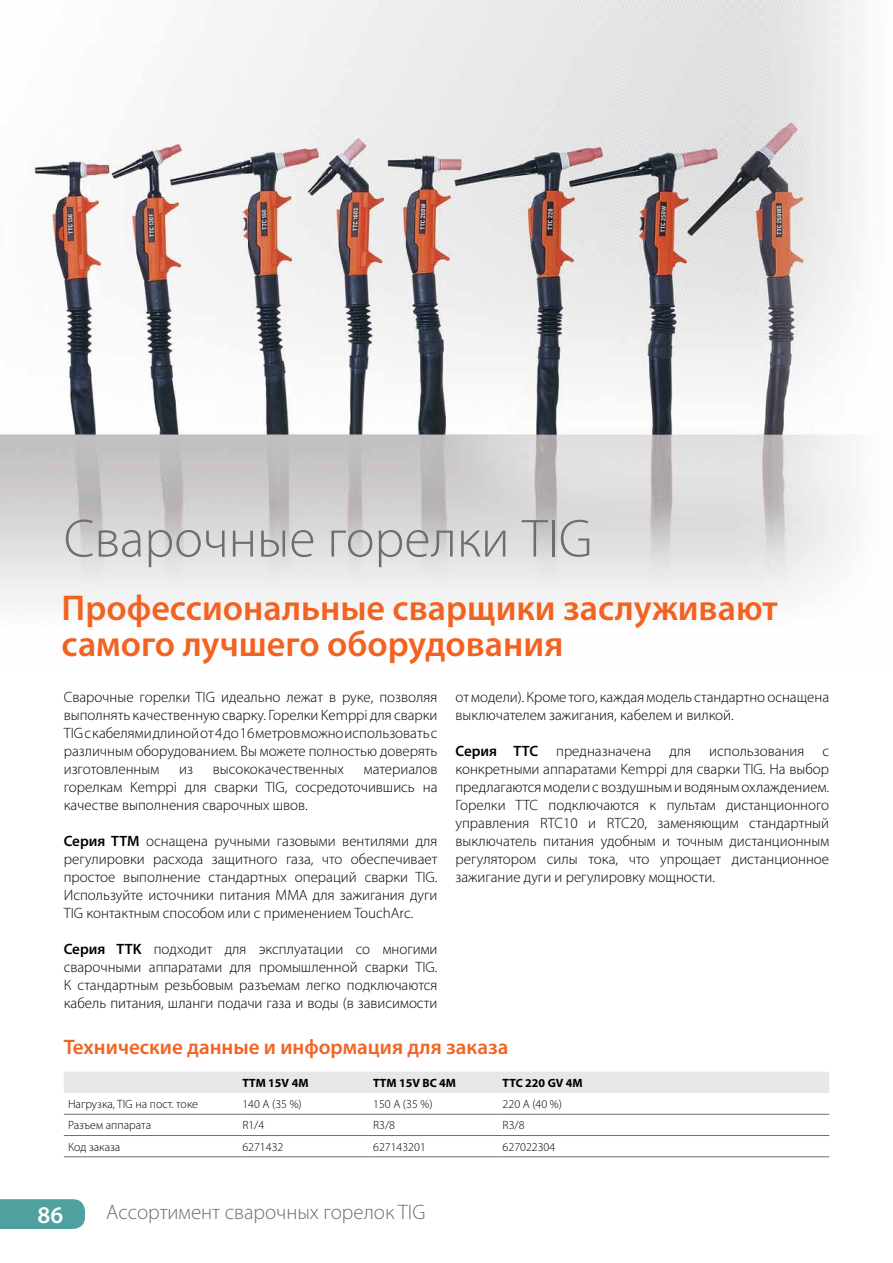
<style>
.page{position:relative;width:893px;height:1263px;background:#fff}
.page>*{position:absolute;margin:0;border:0;box-sizing:border-box;transform-origin:0 0}
.t1{font:300 54px "Myriad Pro";color:#6d6e71}
.t2{font:600 36px/36px "Myriad Pro";color:#f26322}
.t3{font:600 24px "Myriad Pro";color:#fff}
.t4{font:600 21px "Myriad Pro";color:#f26322}
.t5{font:300 21px "Myriad Pro";color:#6d6e71}
.t6{font:300 15px/18px "Myriad Pro";color:#000;text-align:justify}
.t7{font:300 12px "Myriad Pro";color:#000}
.t8{font:700 12px "Myriad Pro";color:#000}
.s1{font-weight:600}
</style>
<div class="page">
<img style="left:0;top:0;width:857px;height:604px">
<div style="left:64px;top:1072px;width:765px;height:21px;background:#e6e7e8"></div>
<hr style="left:64px;top:1114px;width:178px;height:1px;background:#6d6e71">
<hr style="left:242px;top:1114px;width:131px;height:1px;background:#6d6e71">
<hr style="left:373px;top:1114px;width:130px;height:1px;background:#6d6e71">
<hr style="left:503px;top:1114px;width:326px;height:1px;background:#6d6e71">
<hr style="left:64px;top:1135px;width:178px;height:1px;background:#6d6e71">
<hr style="left:242px;top:1135px;width:131px;height:1px;background:#6d6e71">
<hr style="left:373px;top:1135px;width:130px;height:1px;background:#6d6e71">
<hr style="left:503px;top:1135px;width:326px;height:1px;background:#6d6e71">
<hr style="left:64px;top:1156px;width:178px;height:1px;background:#6d6e71">
<hr style="left:242px;top:1156px;width:131px;height:1px;background:#6d6e71">
<hr style="left:373px;top:1156px;width:130px;height:1px;background:#6d6e71">
<hr style="left:503px;top:1156px;width:326px;height:1px;background:#6d6e71">
<div style="left:0;top:1199px;width:85px;height:30px;background:#4ea19f"></div>
<h1 class="t1" style="left:64px;top:506px;width:530px">Сварочные горелки TIG</h1>
<h2 class="t2" style="left:62px;top:589px;width:718px">Профессиональные сварщики заслуживают самого лучшего оборудования</h2>
<p class="t6" style="left:64px;top:688px;width:375px">Сварочные горелки TIG идеально лежат в руке, позволяя выполнять качественную сварку. Горелки Kemppi для сварки TIG с кабелями длиной от 4 до 16 метров можно использовать с различным оборудованием. Вы можете полностью доверять изготовленным</p>
<p class="t6" style="left:64px;top:760px;width:375px;text-indent:300px">материалов горелкам Kemppi для сварки TIG, сосредоточившись на качестве выполнения сварочных швов.</p>
<p class="t6" style="left:64px;top:832px;width:375px"><span class="s1">Серия TTM</span> оснащена ручными газовыми вентилями для регулировки расхода защитного газа, что обеспечивает простое выполнение стандартных операций сварки TIG.<br>Используйте источники питания MMA для зажигания дуги TIG контактным способом или с применением ТоuсhАrс.</p>
<p class="t6" style="left:64px;top:940px;width:375px"><span class="s1">Серия TTK</span> подходит для эксплуатации со многими сварочными аппаратами для промышленной сварки TIG.<br>К стандартным резьбовым разъемам легко подключаются кабель питания, шланги подачи газа и воды (в зависимости</p>
<p class="t6" style="left:179px;top:760px;width:15px">из</p>
<p class="t6" style="left:213px;top:760px;width:133px">высококачественных</p>
<p class="t6" style="left:455px;top:688px;width:375px">от модели). Кроме того, каждая модель стандартно оснащена выключателем зажигания, кабелем и вилкой.</p>
<p class="t6" style="left:455px;top:742px;width:375px"><span class="s1">Серия TTC</span> предназначена для использования с конкретными аппаратами Kemppi для сварки TIG. На выбор предлагаются модели с воздушным и водяным охлаждением.<br>Горелки TTC подключаются к пультам дистанционного управления RTC10 и RTC20, заменяющим стандартный выключатель питания удобным и точным дистанционным регулятором силы тока, что упрощает дистанционное зажигание дуги и регулировку мощности.</p>
<h3 class="t4" style="left:64px;top:1033px;width:446px">Технические данные и информация для заказа</h3>
<p class="t8" style="left:242px;top:1075px;width:68px">TTM 15V 4M</p>
<p class="t8" style="left:373px;top:1075px;width:84px">TTM 15V BC 4M</p>
<p class="t8" style="left:503px;top:1075px;width:82px">TTC 220 GV 4M</p>
<p class="t7" style="left:68px;top:1097px;width:132px">Нагрузка, TIG на пост. токе</p>
<p class="t7" style="left:242px;top:1097px;width:61px">140 A (35 %)</p>
<p class="t7" style="left:373px;top:1097px;width:61px">150 A (35 %)</p>
<p class="t7" style="left:503px;top:1097px;width:61px">220 A (40 %)</p>
<p class="t7" style="left:68px;top:1118px;width:85px">Разъем аппарата</p>
<p class="t7" style="left:242px;top:1118px;width:23px">R1/4</p>
<p class="t7" style="left:373px;top:1118px;width:23px">R3/8</p>
<p class="t7" style="left:503px;top:1118px;width:23px">R3/8</p>
<p class="t7" style="left:68px;top:1139px;width:54px">Код заказа</p>
<p class="t7" style="left:242px;top:1139px;width:42px">6271432</p>
<p class="t7" style="left:373px;top:1139px;width:54px">627143201</p>
<p class="t7" style="left:503px;top:1139px;width:54px">627022304</p>
<h3 class="t3" style="left:38px;top:1200px;width:27px">86</h3>
<h3 class="t5" style="left:106px;top:1199px;width:321px">Ассортимент сварочных горелок TIG</h3>
</div>
